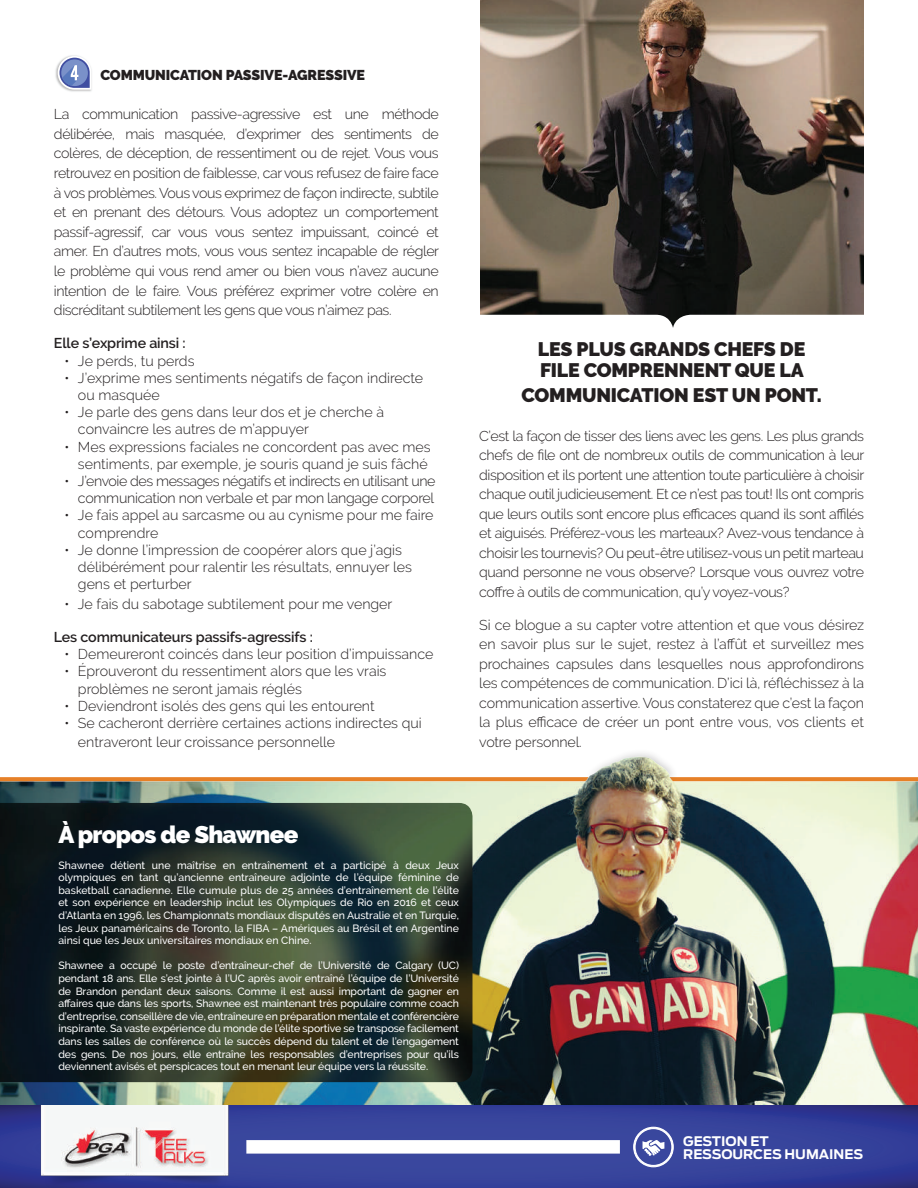
<style>
.page{position:relative;width:918px;height:1188px;background:#fff}
.page>*{position:absolute;margin:0;border:0;box-sizing:border-box;transform-origin:0 0}
.t1{font:900 24px "Raleway";letter-spacing:-.03em;color:#fff}
.t2{font:900 19.5px/21px "Raleway";letter-spacing:-.01em;color:#231f20}
.t3{font:300 14.25px/19.5px "Raleway";color:#231f20}
.t4{font:300 14.25px/17.2px "Raleway";letter-spacing:-.03em;color:#231f20;text-align:right}
.t5{font:600 14.25px "Raleway";letter-spacing:-.01em;color:#231f20}
.t6{font:900 14.25px "Raleway";letter-spacing:-.01em;color:#231f20}
.t7{font:700 13.2px/13.2px "Antenna";color:#fff}
.t8{font:500 10.5px/12.6px "Raleway";letter-spacing:-.01em;color:#fff;text-align:justify}
</style>
<div class="page">
<img style="left:0;top:754px;width:918px;height:352px">
<img style="left:55px;top:55px;width:37px;height:37px">
<svg style="left:58px;top:56px;width:33px;height:34px"></svg>
<svg style="left:0;top:1106px;width:918px;height:82px;background:#354099"></svg>
<img style="left:17px;top:1106px;width:236px;height:82px">
<img style="left:481px;top:0;width:383px;height:315px">
<svg style="left:659px;top:315px;width:29px;height:13px"></svg>
<img style="left:0;top:803px;width:472px;height:279px">
<div style="left:246px;top:1140px;width:374px;height:14px;background:#fff"></div>
<svg style="left:633px;top:1126px;width:41px;height:42px"></svg>
<p class="t6" style="left:100px;top:67px;width:266px">COMMUNICATION PASSIVE-AGRESSIVE</p>
<p class="t3" style="left:54px;top:104px;width:387px;text-align:justify">La communication passive-agressive est une méthode délibérée, mais masquée, d’exprimer des sentiments de colères, de déception, de ressentiment ou de rejet. Vous vous retrouvez en position de faiblesse, car vous refusez de faire face à vos problèmes. Vous vous exprimez de façon indirecte, subtile et en prenant des détours. Vous adoptez un comportement passif-agressif, car vous vous sentez impuissant, coincé et amer. En d’autres mots, vous vous sentez incapable de régler le problème qui vous rend amer ou bien vous n’avez aucune intention de le faire. Vous préférez exprimer votre colère en discréditant subtilement les gens que vous n’aimez pas.</p>
<p class="t5" style="left:54px;top:335px;width:133px">Elle s’exprime ainsi :</p>
<p class="t3" style="left:65px;top:351px;width:132px">• Je perds, tu perds</p>
<p class="t3" style="left:78px;top:369px;width:347px;line-height:17.2px;text-indent:-13px">• J’exprime mes sentiments négatifs de façon indirecte ou masquée</p>
<p class="t3" style="left:78px;top:403px;width:308px;line-height:17.2px;text-indent:-13px">• Je parle des gens dans leur dos et je cherche à convaincre les autres de m’appuyer</p>
<p class="t3" style="left:65px;top:438px;width:368px;line-height:17.2px;text-align:right">• Mes expressions faciales ne concordent pas avec mes sentiments, par exemple, je souris quand je suis fâché</p>
<p class="t4" style="left:65px;top:472px;width:373px">• J’envoie des messages négatifs et indirects en utilisant une communication non verbale et par mon langage corporel</p>
<p class="t3" style="left:78px;top:507px;width:357px;line-height:17.2px;text-indent:-13px">• Je fais appel au sarcasme ou au cynisme pour me faire comprendre</p>
<p class="t3" style="left:78px;top:541px;width:335px;line-height:17.2px;text-indent:-13px">• Je donne l’impression de coopérer alors que j’agis délibérément pour ralentir les résultats, ennuyer les gens et perturber</p>
<p class="t3" style="left:64px;top:594px;width:330px">• Je fais du sabotage subtilement pour me venger</p>
<p class="t5" style="left:54px;top:629px;width:260px">Les communicateurs passifs-agressifs :</p>
<p class="t3" style="left:64px;top:644px;width:370px">• Demeureront coincés dans leur position d’impuissance</p>
<p class="t3" style="left:78px;top:663px;width:310px;line-height:17.2px;text-indent:-13px">• Éprouveront du ressentiment alors que les vrais problèmes ne seront jamais réglés</p>
<p class="t3" style="left:64px;top:696px;width:312px">• Deviendront isolés des gens qui les entourent</p>
<p class="t3" style="left:78px;top:713px;width:345px;text-indent:-13px">• Se cacheront derrière certaines actions indirectes qui entraveront leur croissance personnelle</p>
<h2 class="t2" style="left:538px;top:338px;width:269px">LES PLUS GRANDS CHEFS DE<br>FILE COMPRENNENT QUE LA</h2>
<h2 class="t2" style="left:521px;top:385px;width:302px">COMMUNICATION EST UN PONT.</h2>
<p class="t3" style="left:479px;top:426px;width:387px;text-align:justify">C’est la façon de tisser des liens avec les gens. Les plus grands chefs de file ont de nombreux outils de communication à leur disposition et ils portent une attention toute particulière à choisir chaque outil judicieusement. Et ce n’est pas tout! Ils ont compris que leurs outils sont encore plus efficaces quand ils sont affilés et aiguisés. Préférez-vous les marteaux? Avez-vous tendance à choisir les tournevis? Ou peut-être utilisez-vous un petit marteau quand personne ne vous observe? Lorsque vous ouvrez votre coffre à outils de communication, qu’y voyez-vous?</p>
<p class="t3" style="left:479px;top:615px;width:386px;text-align:justify">Si ce blogue a su capter votre attention et que vous désirez en savoir plus sur le sujet, restez à l’affût et surveillez mes prochaines capsules dans lesquelles nous approfondirons les compétences de communication. D’ici là, réfléchissez à la communication assertive. Vous constaterez que c’est la façon la plus efficace de créer un pont entre vous, vos clients et votre personnel.</p>
<h1 class="t1" style="left:58px;top:821px;width:241px">À propos de Shawnee</h1>
<p class="t8" style="left:58px;top:859px;width:402px">Shawnee détient une maîtrise en entraînement et a participé à deux Jeux olympiques en tant qu’ancienne entraîneure adjointe de l’équipe féminine de basketball canadienne. Elle cumule plus de 25 années d’entraînement de l’élite et son expérience en leadership inclut les Olympiques de Rio en 2016 et ceux d’Atlanta en 1996, les Championnats mondiaux disputés en Australie et en Turquie, les Jeux panaméricains de Toronto, la FIBA – Amériques au Brésil et en Argentine ainsi que les Jeux universitaires mondiaux en Chine.</p>
<p class="t8" style="left:58px;top:959px;width:402px">Shawnee a occupé le poste d’entraîneur-chef de l’Université de Calgary (UC) pendant 18 ans. Elle s’est jointe à l’UC après avoir entraîné l’équipe de l’Université de Brandon pendant deux saisons. Comme il est aussi important de gagner en affaires que dans les sports, Shawnee est maintenant très populaire comme coach d’entreprise, conseillère de vie, entraîneure en préparation mentale et conférencière inspirante. Sa vaste expérience du monde de l’élite sportive se transpose facilement dans les salles de conférence où le succès dépend du talent et de l’engagement des gens. De nos jours, elle entraîne les responsables d’entreprises pour qu’ils deviennent avisés et perspicaces tout en menant leur équipe vers la réussite.</p>
<p class="t7" style="left:683px;top:1134px;width:181px">GESTION ET<br>RESSOURCES HUMAINES</p>
</div>
